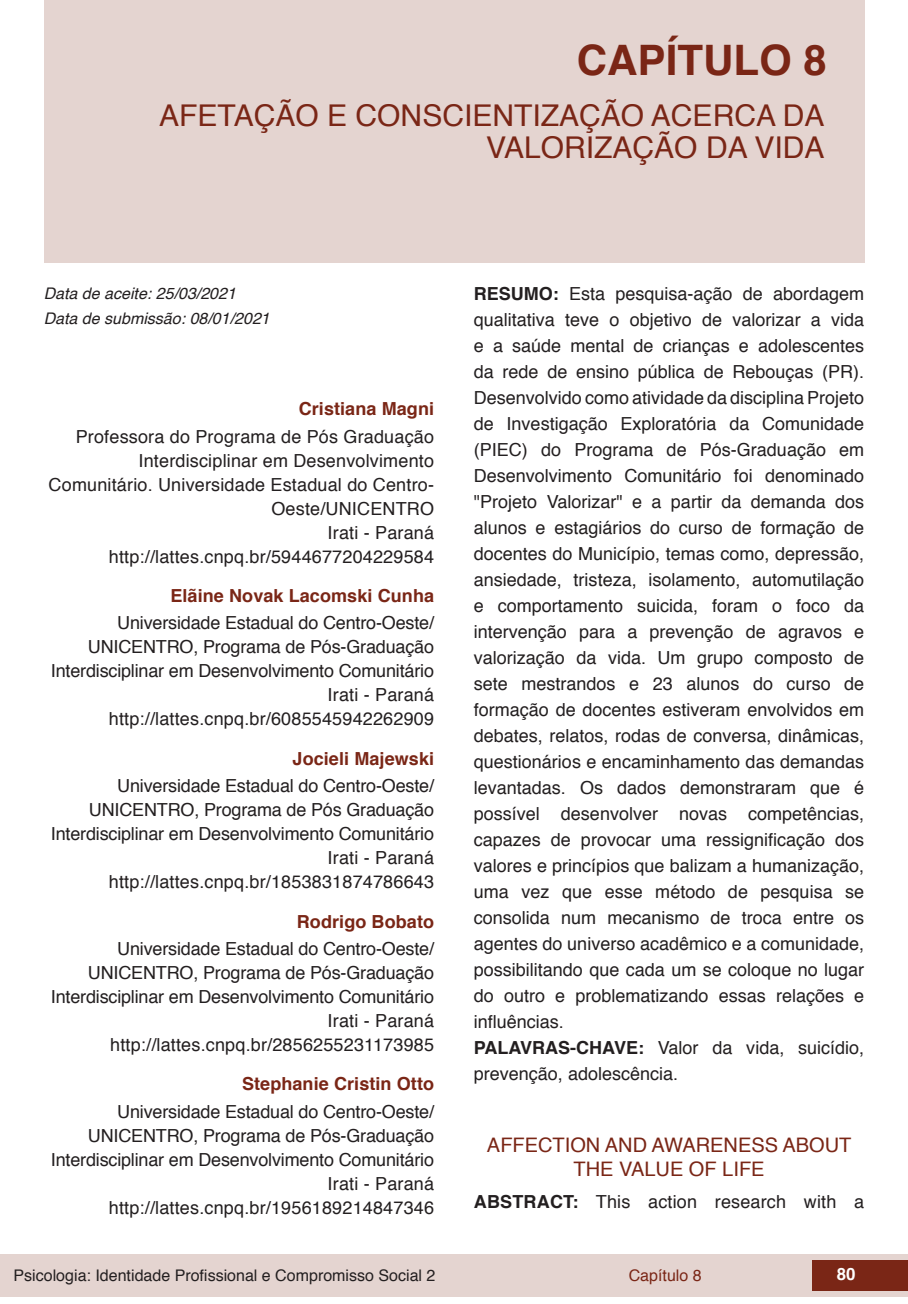
<style>
.page{position:relative;width:908px;height:1304px;background:#fff}
.page>*{position:absolute;margin:0;border:0;box-sizing:border-box;transform-origin:0 0}
.capítulos{font:700 42px "Helvetica";color:#7a2616}
.nome_artigos{font:30px/32px "Helvetica";color:#7a2616;text-align:right}
.título_Inglês{font:20px/24px "Helvetica";color:#7a2616;text-align:center}
.Resumos_e_PC_TXT{font:18px/26px "Helvetica";color:#231f20;text-align:justify}
.info_autores{font:18px/24px "Helvetica";letter-spacing:-.01em;color:#231f20;text-align:right}
.info_autores-2{font:18px/24px "Helvetica";letter-spacing:.01em;color:#231f20;text-align:right}
.nome_autores{font:700 18px "Helvetica";letter-spacing:.005em;color:#7a2616}
.t1{font:700 16.8px "Helvetica";color:#fff}
.t2{font:16px "Helvetica";color:#231f20}
.data{font:italic 16px "Helvetica";color:#231f20}
.t3{font:16px "Helvetica";color:#7a2616}
.s1{font-weight:700}
</style>
<div class="page">
<div style="left:0;top:1254px;width:906px;height:43px;background:#e4d4d0"></div>
<div style="left:812px;top:1261px;width:95px;height:30px;background:#7a2616"></div>
<div style="left:44px;top:0;width:819px;height:263px;background:#e4d4d0"></div>
<p class="capítulos" style="left:576px;top:26px;width:251px">CAPÍTULO 8</p>
<p class="nome_artigos" style="left:159px;top:101px;width:666px">AFETAÇÃO E CONSCIENTIZAÇÃO ACERCA DA<br>VALORIZAÇÃO DA VIDA</p>
<p class="data" style="left:44px;top:280px;width:194px">Data de aceite: 25/03/2021</p>
<p class="data" style="left:44px;top:306px;width:227px">Data de submissão: 08/01/2021</p>
<p class="nome_autores" style="left:298px;top:395px;width:137px">Cristiana Magni</p>
<p class="info_autores-2" style="left:49px;top:425px;width:387px">Professora do Programa de Pós Graduação Interdisciplinar em Desenvolvimento Comunitário. Universidade Estadual do Centro-Oeste/UNICENTRO</p>
<p class="info_autores-2" style="left:327px;top:521px;width:108px">Irati - Paraná</p>
<p class="info_autores-2" style="left:109px;top:545px;width:326px">http://lattes.cnpq.br/5944677204229584</p>
<p class="nome_autores" style="left:170px;top:581px;width:265px">Elãine Novak Lacomski Cunha</p>
<p class="info_autores" style="left:51px;top:612px;width:384px">Universidade Estadual do Centro-Oeste/<br>UNICENTRO, Programa de Pós-Graduação<br>Interdisciplinar em Desenvolvimento Comunitário</p>
<p class="info_autores-2" style="left:327px;top:684px;width:108px">Irati - Paraná</p>
<p class="info_autores-2" style="left:109px;top:708px;width:326px">http://lattes.cnpq.br/6085545942262909</p>
<p class="nome_autores" style="left:292px;top:744px;width:143px">Jocieli Majewski</p>
<p class="info_autores" style="left:51px;top:774px;width:384px">Universidade Estadual do Centro-Oeste/<br>UNICENTRO, Programa de Pós Graduação<br>Interdisciplinar em Desenvolvimento Comunitário</p>
<p class="info_autores-2" style="left:327px;top:846px;width:108px">Irati - Paraná</p>
<p class="info_autores-2" style="left:109px;top:870px;width:326px">http://lattes.cnpq.br/1853831874786643</p>
<p class="nome_autores" style="left:297px;top:907px;width:139px">Rodrigo Bobato</p>
<p class="info_autores" style="left:51px;top:937px;width:384px">Universidade Estadual do Centro-Oeste/<br>UNICENTRO, Programa de Pós-Graduação<br>Interdisciplinar em Desenvolvimento Comunitário</p>
<p class="info_autores-2" style="left:327px;top:1009px;width:108px">Irati - Paraná</p>
<p class="info_autores-2" style="left:110px;top:1033px;width:325px">http://lattes.cnpq.br/2856255231173985</p>
<p class="nome_autores" style="left:242px;top:1069px;width:193px">Stephanie Cristin Otto</p>
<p class="info_autores" style="left:51px;top:1100px;width:384px">Universidade Estadual do Centro-Oeste/<br>UNICENTRO, Programa de Pós-Graduação<br>Interdisciplinar em Desenvolvimento Comunitário</p>
<p class="info_autores-2" style="left:327px;top:1172px;width:108px">Irati - Paraná</p>
<p class="info_autores-2" style="left:109px;top:1196px;width:326px">http://lattes.cnpq.br/1956189214847346</p>
<p class="Resumos_e_PC_TXT" style="left:473px;top:281px;width:392px"><span class="s1">RESUMO:</span> Esta pesquisa-ação de abordagem qualitativa teve o objetivo de valorizar a vida e a saúde mental de crianças e adolescentes da rede de ensino pública de Rebouças (PR).<br>Desenvolvido como atividade da disciplina Projeto de Investigação Exploratória da Comunidade (PIEC) do Programa de Pós-Graduação em Desenvolvimento Comunitário foi denominado "Projeto Valorizar" e a partir da demanda dos alunos e estagiários do curso de formação de docentes do Município, temas como, depressão, ansiedade, tristeza, isolamento, automutilação e comportamento suicida, foram o foco da intervenção para a prevenção de agravos e valorização da vida. Um grupo composto de sete mestrandos e 23 alunos do curso de formação de docentes estiveram envolvidos em debates, relatos, rodas de conversa, dinâmicas, questionários e encaminhamento das demandas levantadas. Os dados demonstraram que é possível desenvolver novas competências, capazes de provocar uma ressignificação dos valores e princípios que balizam a humanização, uma vez que esse método de pesquisa se consolida num mecanismo de troca entre os agentes do universo acadêmico e a comunidade, possibilitando que cada um se coloque no lugar do outro e problematizando essas relações e influências.</p>
<p class="Resumos_e_PC_TXT" style="left:473px;top:1035px;width:392px"><span class="s1">PALAVRAS-CHAVE:</span> Valor da vida, suicídio, prevenção, adolescência.</p>
<p class="título_Inglês" style="left:487px;top:1134px;width:366px">AFFECTION AND AWARENESS ABOUT<br>THE VALUE OF LIFE</p>
<p class="Resumos_e_PC_TXT" style="left:473px;top:1189px;width:392px"><span class="s1">ABSTRACT:</span> This action research with a</p>
<p class="t2" style="left:14px;top:1263px;width:423px">Psicologia: Identidade Profissional e Compromisso Social 2</p>
<p class="t3" style="left:628px;top:1263px;width:74px">Capítulo 8</p>
<p class="t1" style="left:836px;top:1261px;width:20px">80</p>
</div>
